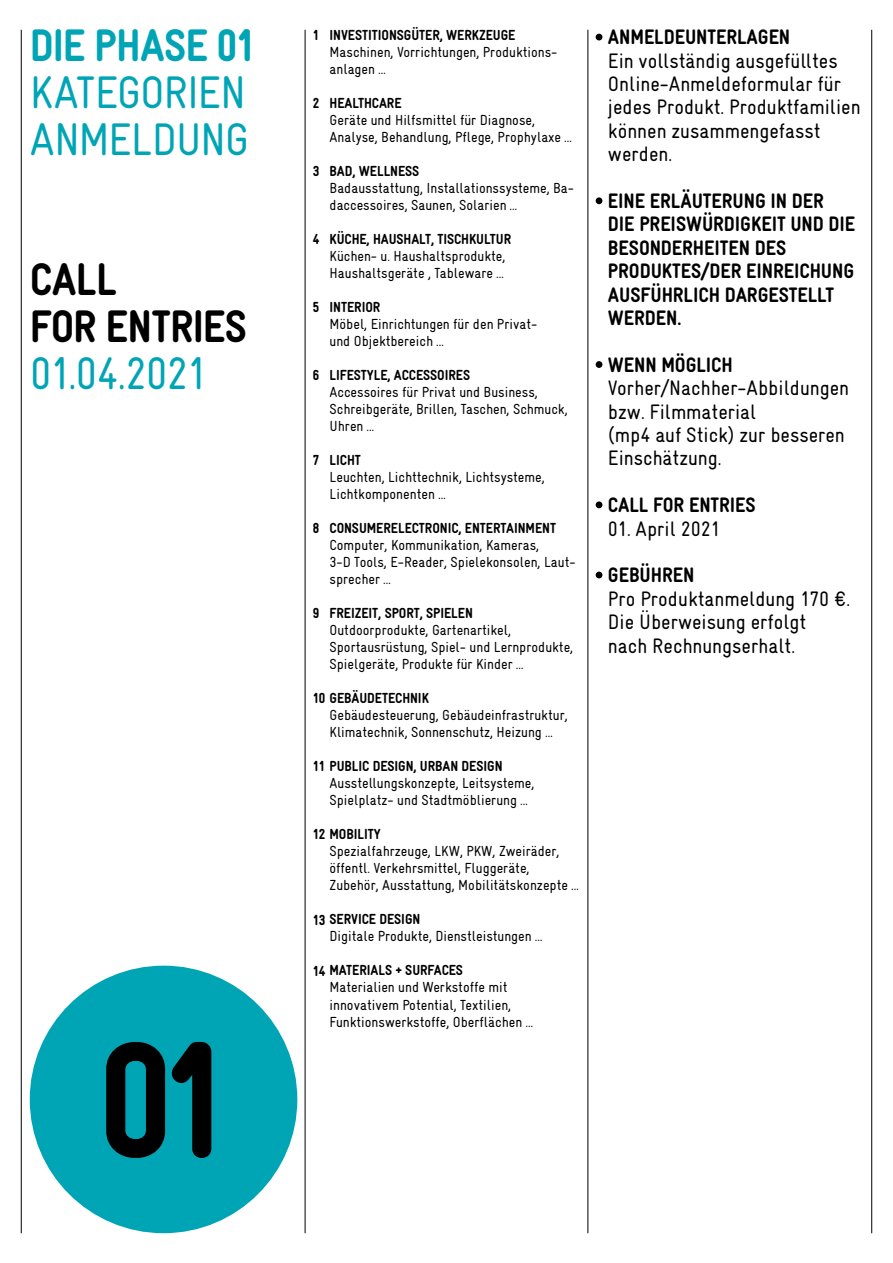
<style>
.page{position:relative;width:893px;height:1263px;background:#fff}
.page>*{position:absolute;margin:0;border:0;box-sizing:border-box;transform-origin:0 0}
.t1{font:900 165px "Gravur Condensed";color:#000}
.t2{font:45.75px/46.8px "Gravur Condensed";letter-spacing:-.03em;color:#00a5b5}
.t3{font:900 45.75px/46.8px "Gravur Condensed";letter-spacing:-.015em;color:#000}
.t4{font:900 45.75px "Gravur Condensed";letter-spacing:-.025em;color:#00a5b5}
.t5{font:21px/23.4px "Gravur Condensed";color:#000}
.t6{font:900 21px/23.4px "Gravur Condensed";letter-spacing:-.005em;color:#000}
.t7{font:14.7px/17px "Gravur Condensed";color:#000}
.t8{font:900 14.7px "Gravur Condensed";letter-spacing:-.005em;color:#000}
</style>
<div class="page">
<hr style="left:305px;top:30px;width:1px;height:1203px;background:#000">
<hr style="left:21px;top:30px;width:1px;height:1203px;background:#000">
<hr style="left:588px;top:30px;width:1px;height:1203px;background:#000">
<hr style="left:871px;top:30px;width:1px;height:1203px;background:#000">
<svg style="left:596px;top:34px;width:6px;height:6px"></svg>
<div style="left:596px;top:197px;width:6px;height:7px;background:#000;border-radius:50%"></div>
<div style="left:596px;top:361px;width:6px;height:7px;background:#000;border-radius:50%"></div>
<div style="left:596px;top:501px;width:6px;height:7px;background:#000;border-radius:50%"></div>
<svg style="left:596px;top:572px;width:6px;height:6px"></svg>
<div style="left:30px;top:966px;width:267px;height:267px;background:#00a5b5;border-radius:50%"></div>
<h2 class="t4" style="left:30px;top:20px;width:226px">DIE PHASE 01</h2>
<h2 class="t2" style="left:30px;top:69px;width:221px">KATEGORIEN<br>ANMELDUNG</h2>
<h2 class="t3" style="left:30px;top:256px;width:219px">CALL<br>FOR ENTRIES</h2>
<h2 class="t2" style="left:30px;top:350px;width:180px">01.04.2021</h2>
<h1 class="t1" style="left:99px;top:1009px;width:131px">01</h1>
<p class="t8" style="left:330px;top:27px;width:187px">INVESTITIONSGÜTER, WERKZEUGE</p>
<p class="t7" style="left:330px;top:43px;width:229px">Maschinen, Vorrichtungen, Produktions&shy;anlagen …</p>
<p class="t8" style="left:330px;top:95px;width:74px">HEALTHCARE</p>
<p class="t7" style="left:330px;top:111px;width:244px">Geräte und Hilfsmittel für Diagnose,<br>Analyse, Behandlung, Pflege, Prophylaxe …</p>
<p class="t8" style="left:330px;top:163px;width:91px">BAD, WELLNESS</p>
<p class="t7" style="left:330px;top:179px;width:246px">Badausstattung, Installationssysteme, Ba&shy;daccessoires, Saunen, Solarien …</p>
<p class="t8" style="left:330px;top:231px;width:183px">KÜCHE, HAUSHALT, TISCHKULTUR</p>
<p class="t7" style="left:330px;top:247px;width:178px">Küchen- u. Haushaltsprodukte,<br>Haushaltsgeräte , Tableware …</p>
<p class="t8" style="left:330px;top:299px;width:52px">INTERIOR</p>
<p class="t7" style="left:330px;top:315px;width:209px">Möbel, Einrichtungen für den Privat&shy;und Objektbereich …</p>
<p class="t8" style="left:330px;top:367px;width:142px">LIFESTYLE, ACCESSOIRES</p>
<p class="t7" style="left:330px;top:384px;width:240px">Accessoires für Privat und Business,<br>Schreibgeräte, Brillen, Taschen, Schmuck,<br>Uhren …</p>
<p class="t8" style="left:330px;top:452px;width:33px">LICHT</p>
<p class="t7" style="left:330px;top:469px;width:217px">Leuchten, Lichttechnik, Lichtsysteme,<br>Lichtkomponenten …</p>
<p class="t8" style="left:330px;top:520px;width:228px">CONSUMERELECTRONIC, ENTERTAINMENT</p>
<p class="t7" style="left:330px;top:537px;width:248px">Computer, Kommunikation, Kameras,<br>3-D Tools, E-Reader, Spielekonsolen, Laut&shy;sprecher …</p>
<p class="t8" style="left:330px;top:605px;width:145px">FREIZEIT, SPORT, SPIELEN</p>
<p class="t7" style="left:330px;top:622px;width:245px">Outdoorprodukte, Gartenartikel,<br>Sportausrüstung, Spiel- und Lernprodukte,<br>Spielgeräte, Produkte für Kinder …</p>
<p class="t8" style="left:313px;top:690px;width:118px">10 GEBÄUDETECHNIK</p>
<p class="t7" style="left:330px;top:707px;width:240px">Gebäudesteuerung, Gebäudeinfrastruktur,<br>Klimatechnik, Sonnenschutz, Heizung …</p>
<p class="t8" style="left:313px;top:758px;width:191px">11 PUBLIC DESIGN, URBAN DESIGN</p>
<p class="t7" style="left:330px;top:775px;width:206px">Ausstellungskonzepte, Leitsysteme,<br>Spielplatz- und Stadtmöblierung …</p>
<p class="t8" style="left:313px;top:826px;width:70px">12 MOBILITY</p>
<p class="t7" style="left:330px;top:843px;width:251px">Spezialfahrzeuge, LKW, PKW, Zweiräder, öffentl. Verkehrsmittel, Fluggeräte,<br>Zubehör, Ausstattung, Mobilitätskonzepte …</p>
<p class="t8" style="left:313px;top:911px;width:109px">13 SERVICE DESIGN</p>
<p class="t7" style="left:330px;top:928px;width:214px">Digitale Produkte, Dienstleistungen …</p>
<p class="t8" style="left:313px;top:962px;width:152px">14 MATERIALS + SURFACES</p>
<p class="t7" style="left:330px;top:979px;width:205px">Materialien und Werkstoffe mit innovativem Potential, Textilien,<br>Funktionswerkstoffe, Oberflächen …</p>
<p class="t8" style="left:313px;top:27px;width:8px">1</p>
<p class="t8" style="left:313px;top:95px;width:8px">2</p>
<p class="t8" style="left:313px;top:163px;width:8px">3</p>
<p class="t8" style="left:313px;top:231px;width:8px">4</p>
<p class="t8" style="left:313px;top:299px;width:8px">5</p>
<p class="t8" style="left:313px;top:367px;width:8px">6</p>
<p class="t8" style="left:313px;top:452px;width:8px">7</p>
<p class="t8" style="left:313px;top:520px;width:8px">8</p>
<p class="t8" style="left:313px;top:605px;width:8px">9</p>
<h3 class="t6" style="left:608px;top:25px;width:184px">ANMELDEUNTERLAGEN</h3>
<h3 class="t5" style="left:608px;top:49px;width:254px">Ein vollständig ausgefülltes<br>Online-Anmeldeformular für jedes Produkt. Produktfamilien können zusammengefasst werden.</h3>
<h3 class="t6" style="left:608px;top:189px;width:249px">EINE ERLÄUTERUNG IN DER<br>DIE PREISWÜRDIGKEIT UND DIE<br>BESONDERHEITEN DES<br>PRODUKTES/DER EINREICHUNG<br>AUSFÜHRLICH DARGESTELLT<br>WERDEN.</h3>
<h3 class="t6" style="left:608px;top:353px;width:126px">WENN MÖGLICH</h3>
<h3 class="t5" style="left:608px;top:376px;width:243px">Vorher/Nachher-Abbildungen bzw. Filmmaterial<br>(mp4 auf Stick) zur besseren<br>Einschätzung.</h3>
<h3 class="t6" style="left:608px;top:493px;width:149px">CALL FOR ENTRIES</h3>
<h3 class="t5" style="left:608px;top:517px;width:114px">01. April 2021</h3>
<h3 class="t6" style="left:608px;top:563px;width:88px">GEBÜHREN</h3>
<h3 class="t5" style="left:608px;top:587px;width:244px">Pro Produktanmeldung 170 €.<br>Die Überweisung erfolgt nach Rechnungserhalt.</h3>
</div>
